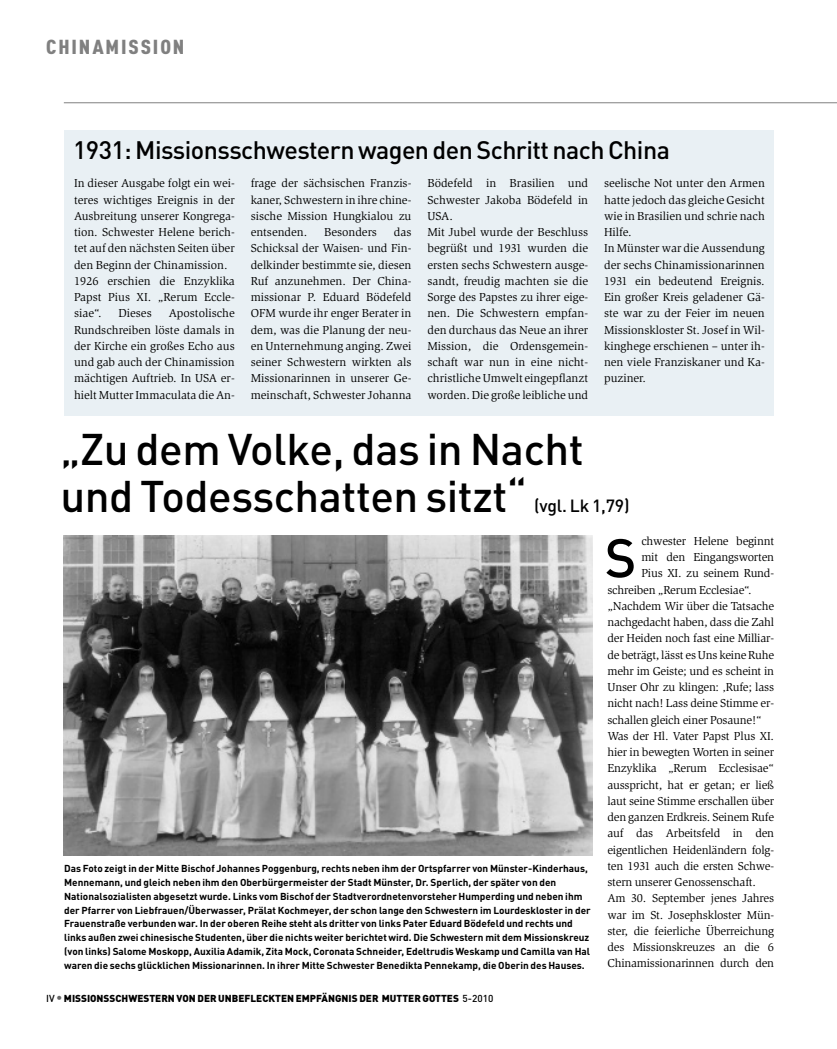
<style>
.page{position:relative;width:837px;height:1049px;background:#fff}
.page>*{position:absolute;margin:0;border:0;box-sizing:border-box;transform-origin:0 0}
.t1{font:500 53.75px "DIN Pro";color:#000}
.t2{font:500 43.75px/47.5px "DIN Pro";letter-spacing:-.01em;color:#000}
.t3{font:500 25px "DIN Pro";letter-spacing:-.02em;color:#000}
.t4{font:900 20px "DIN Cond";letter-spacing:.085em;color:#808080;scale:1.1 1}
.t5{font:500 17.5px "DIN Pro";letter-spacing:-.01em;color:#000}
.t6{font:11.88px/16.2px "Slimbach Std";color:#000}
.t7{font:700 10px/13.8px "DIN Pro";color:#000}
.t8{font:900 10px "DIN Pro";color:#000}
.s1{font-weight:500}
.s2{font-weight:500;font-size:12.5px;color:#666}
</style>
<div class="page">
<hr style="left:64px;top:102px;width:772px;height:1px;background:#808080">
<div style="left:64px;top:130px;width:708px;height:286px;background:#e9f0f4"></div>
<img style="left:64px;top:536px;width:528px;height:320px">
<h3 class="t4" style="left:46px;top:35px;width:127px">CHINAMISSION</h3>
<h3 class="t3" style="left:73px;top:136px;width:598px">1931: Missionsschwestern wagen den Schritt nach China</h3>
<p class="t6" style="left:74px;top:176px;width:162px">In dieser Ausgabe folgt ein wei&shy;teres wichtiges Ereignis in der<br>Ausbreitung unserer Kongrega&shy;tion. Schwester Helene berich&shy;tet auf den nächsten Seiten über den Beginn der Chinamission.<br>1926 erschien die Enzyklika<br>Papst Pius XI. „Rerum Eccle&shy;siae“.</p>
<p class="t6" style="left:74px;top:306px;width:162px;text-align:justify;text-indent:95px">Apostolische Rundschreiben löste damals in der Kirche ein großes Echo aus und gab auch der Chinamission mächtigen Auftrieb. In USA er&shy;hielt Mutter Immaculata die An-</p>
<p class="t6" style="left:118px;top:306px;width:35px">Dieses</p>
<p class="t6" style="left:250px;top:176px;width:162px;text-align:justify">frage der sächsischen Franzis&shy;kaner, Schwestern in ihre chine&shy;sische Mission Hungkialou zu entsenden.</p>
<p class="t6" style="left:250px;top:225px;width:162px;text-align:justify;text-indent:143px">das Schicksal der Waisen- und Fin&shy;delkinder bestimmte sie, diesen Ruf anzunehmen. Der China&shy;missionar P. Eduard Bödefeld OFM wurde ihr enger Berater in dem, was die Planung der neu&shy;en Unternehmung anging. Zwei seiner Schwestern wirkten als Missionarinnen in unserer Ge&shy;meinschaft, Schwester Johanna</p>
<p class="t6" style="left:324px;top:225px;width:54px">Besonders</p>
<p class="t6" style="left:427px;top:176px;width:162px">Bödefeld in Brasilien und<br>Schwester Jakoba Bödefeld in<br>USA.<br>Mit Jubel wurde der Beschluss begrüßt und 1931 wurden die ersten sechs Schwestern ausge&shy;sandt, freudig machten sie die<br>Sorge des Papstes zu ihrer eige&shy;nen. Die Schwestern empfan&shy;den durchaus das Neue an ihrer<br>Mission, die Ordensgemein&shy;schaft war nun in eine nicht&shy;christliche Umwelt eingepflanzt worden. Die große leibliche und</p>
<p class="t6" style="left:604px;top:176px;width:162px">seelische Not unter den Armen hatte jedoch das gleiche Gesicht wie in Brasilien und schrie nach<br>Hilfe.<br>In Münster war die Aussendung der sechs Chinamissionarinnen<br>1931 ein bedeutend Ereignis.<br>Ein großer Kreis geladener Gä&shy;ste war zu der Feier im neuen<br>Missionskloster St. Josef in Wil&shy;kinghege erschienen – unter ih&shy;nen viele Franziskaner und Ka&shy;puziner.</p>
<h2 class="t2" style="left:60px;top:425px;width:524px">„Zu dem Volke, das in Nacht und Todesschatten sitzt“</h2>
<h3 class="t5" style="left:534px;top:496px;width:97px">(vgl. Lk 1,79)</h3>
<p class="t7" style="left:64px;top:862px;width:528px">Das Foto zeigt in der Mitte Bischof Johannes Poggenburg, rechts neben ihm der Ortspfarrer von Münster-Kinderhaus, Mennemann, und gleich neben ihm den Oberbürgermeister der Stadt Münster, Dr. Sperlich, der später von den Nationalsozialisten abgesetzt wurde. Links vom Bischof der Stadtverordnetenvorsteher Humperding und neben ihm der Pfarrer von Liebfrauen/Überwasser, Prälat Kochmeyer, der schon lange den Schwestern im Lourdeskloster in der Frauenstraße verbunden war. In der oberen Reihe steht als dritter von links Pater Eduard Bödefeld und rechts und links außen zwei chinesische Studenten, über die nichts weiter berichtet wird. Die Schwestern mit dem Missionskreuz (von links) Salome Moskopp, Auxilia Adamik, Zita Mock, Coronata Schneider, Edeltrudis Weskamp und Camilla van Hal waren die sechs glücklichen Missionarinnen. In ihrer Mitte Schwester Benedikta Pennekamp, die Oberin des Hauses.</p>
<p class="t8" style="left:46px;top:992px;width:449px"><span class="s1">IV</span> <span class="s2">•</span>MISSIONSSCHWESTERN VON DER UNBEFLECKTEN EMPFÄNGNIS DER MUTTER GOTTES <span class="s1">5-2010</span></p>
<h1 class="t1" style="left:604px;top:527px;width:33px">S</h1>
<p class="t6" style="left:641px;top:534px;width:134px">chwester Helene beginnt</p>
<p class="t6" style="left:641px;top:550px;width:134px">mit den Eingangsworten</p>
<p class="t6" style="left:641px;top:566px;width:134px">Pius XI. zu seinem Rund-</p>
<p class="t6" style="left:607px;top:582px;width:145px">schreiben „Rerum Ecclesiae“.</p>
<p class="t6" style="left:607px;top:599px;width:168px">„Nachdem Wir über die Tatsache</p>
<p class="t6" style="left:607px;top:615px;width:168px">nachgedacht haben, dass die Zahl</p>
<p class="t6" style="left:607px;top:631px;width:168px">der Heiden noch fast eine Milliar-</p>
<p class="t6" style="left:607px;top:647px;width:168px">de beträgt, lässt es Uns keine Ruhe</p>
<p class="t6" style="left:607px;top:664px;width:168px">mehr im Geiste; und es scheint in</p>
<p class="t6" style="left:607px;top:680px;width:168px">Unser Ohr zu klingen: ‚Rufe; lass</p>
<p class="t6" style="left:607px;top:696px;width:168px">nicht nach! Lass deine Stimme er-</p>
<p class="t6" style="left:607px;top:712px;width:156px">schallen gleich einer Posaune!“</p>
<p class="t6" style="left:607px;top:729px;width:168px">Was der Hl. Vater Papst Plus XI.</p>
<p class="t6" style="left:607px;top:745px;width:168px">hier in bewegten Worten in seiner</p>
<p class="t6" style="left:607px;top:761px;width:168px">Enzyklika „Rerum Ecclesisae“</p>
<p class="t6" style="left:607px;top:777px;width:168px">ausspricht, hat er getan; er ließ</p>
<p class="t6" style="left:607px;top:794px;width:168px">laut seine Stimme erschallen über</p>
<p class="t6" style="left:607px;top:810px;width:168px">den ganzen Erdkreis. Seinem Rufe</p>
<p class="t6" style="left:607px;top:826px;width:168px">auf das Arbeitsfeld in den</p>
<p class="t6" style="left:607px;top:842px;width:168px">eigentlichen Heidenländern folg-</p>
<p class="t6" style="left:607px;top:859px;width:168px">ten 1931 auch die ersten Schwe-</p>
<p class="t6" style="left:607px;top:875px;width:150px">stern unserer Genossenschaft.</p>
<p class="t6" style="left:607px;top:891px;width:168px">Am 30. September jenes Jahres</p>
<p class="t6" style="left:607px;top:907px;width:168px">war im St. Josephskloster Mün-</p>
<p class="t6" style="left:607px;top:924px;width:168px">ster, die feierliche Überreichung</p>
<p class="t6" style="left:607px;top:940px;width:168px">des Missionskreuzes an die 6</p>
<p class="t6" style="left:607px;top:956px;width:168px">Chinamissionarinnen durch den</p>
</div>
